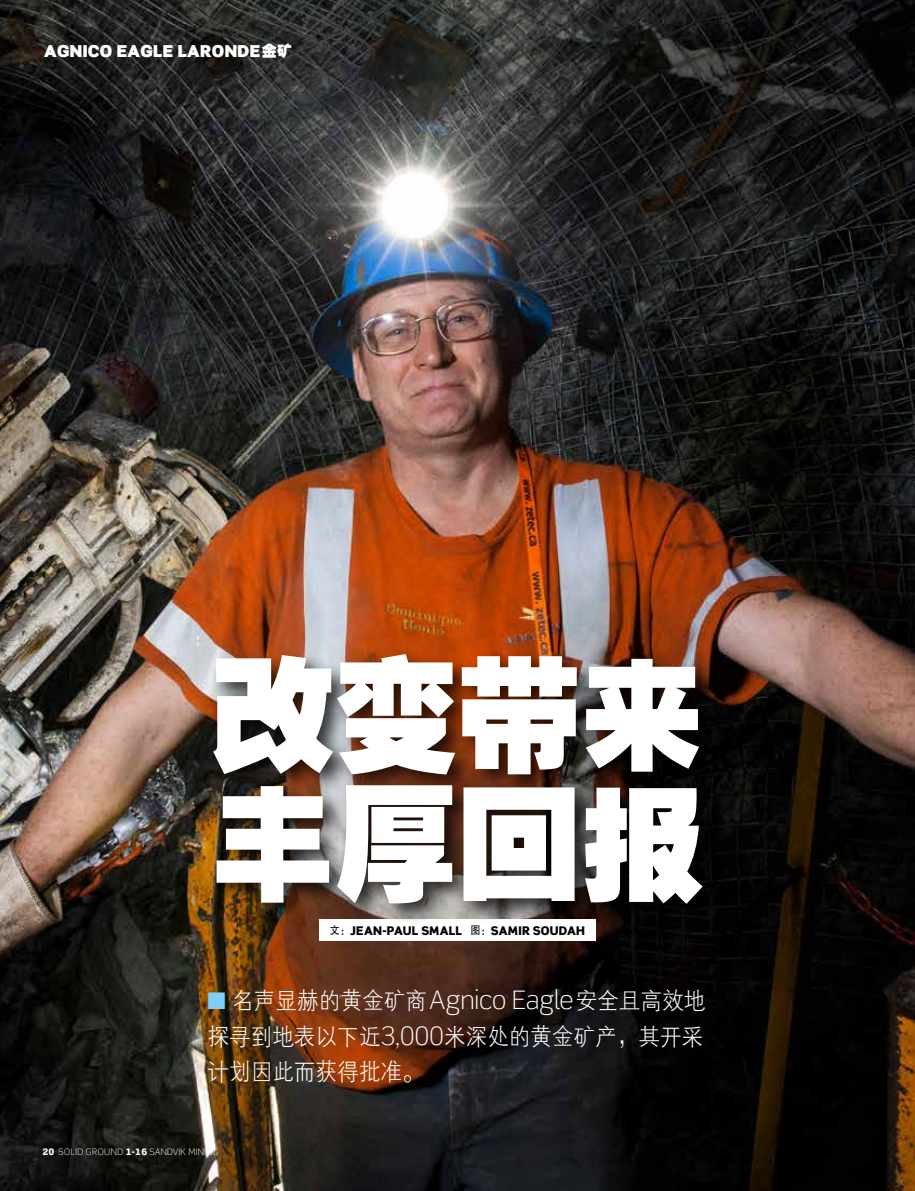
<style>
.page{position:relative;width:915px;height:1191px;background:#fff}
.page>*{position:absolute;margin:0;border:0;box-sizing:border-box;transform-origin:0 0}
.t1{font:123px/129px "FZCCHJW GB1 0";color:#fff}
.t2{font:24px/35.7px "FZXH1 JW GB1 0";color:#fff;text-align:justify;scale:.9 1}
.t3{font:900 16.5px "Scene Pro";letter-spacing:.02em;color:#fff}
.t4{font:900 12px "Scene Pro";letter-spacing:.02em;color:#000}
.t5{font:300 9px "Scene Pro";letter-spacing:.025em;color:#fff}
.s1{font-family:"FZCCHJW GB1 0";font-weight:400;font-size:15px}
.s2{font-family:"FZHTJW GB1 0";font-weight:400;font-size:11.25px}
.s3{color:#7ecff5}
.s4{font-family:"Scene Pro";font-weight:300;font-size:25.5px}
.s5{font-weight:900}
</style>
<div class="page">
<hr style="left:914px;top:68px;width:1px;height:363px;background:#ececed">
<img style="left:0;top:0;width:914px;height:1191px">
<div style="left:319px;top:919px;width:276px;height:22px;background:#fff"></div>
<div style="left:209px;top:649px;width:514px;height:276px;background:#000;opacity:.75"></div>
<p class="t3" style="left:44px;top:40px;width:249px">AGNICO EAGLE LARONDE<span class="s1">金矿</span></p>
<h1 class="t1" style="left:211px;top:654px;width:493px">改变带来丰厚回报</h1>
<p class="t4" style="left:330px;top:922px;width:256px"><span class="s2">文：</span>JEAN-PAUL SMALL <span class="s2">图：</span>SAMIR SOUDAH</p>
<p class="t2" style="left:207px;top:983px;width:554px"><span class="s3">■</span> 名声显赫的黄金矿商<span class="s4">Agnico Eagle</span>安全且高效地探寻到地表以下近<span class="s4">3,000</span>米深处的黄金矿产，其开采计划因此而获得批准。</p>
<p class="t5" style="left:43px;top:1146px;width:177px"><span class="s5">20</span> SOLID GROUND <span class="s5">1-16</span> SANDVIK MINING</p>
</div>
